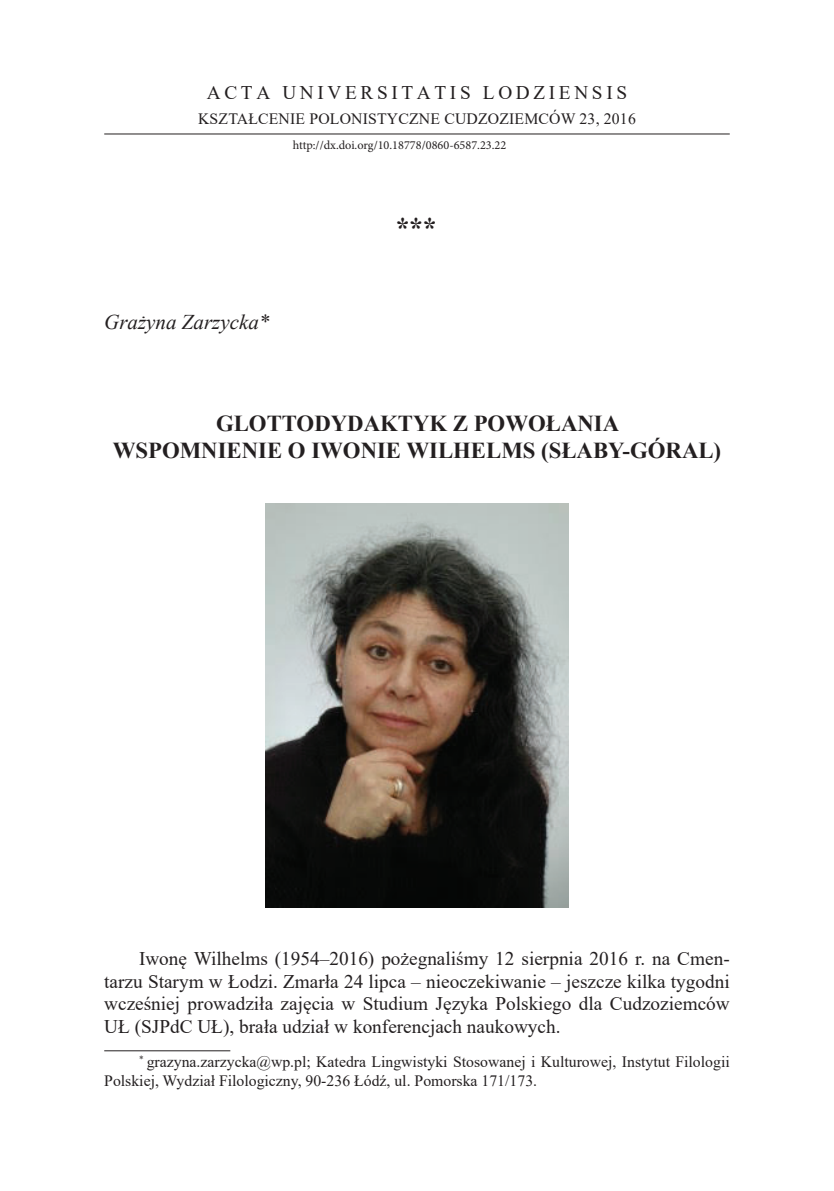
<style>
.page{position:relative;width:834px;height:1191px;background:#fff}
.page>*{position:absolute;margin:0;border:0;box-sizing:border-box;transform-origin:0 0}
.t1{font:700 29.75px "Times New Roman";color:#231f20;scale:.93 1}
.t2{font:700 22.75px/27.3px "Times New Roman";color:#231f20;text-align:center}
.t3{font:italic 21px "Times New Roman";color:#231f20}
.t4{font:19.25px/22.8px "Times New Roman";color:#231f20;text-align:justify}
.t5{font:19.25px "Times New Roman";letter-spacing:.19em;color:#231f20}
.t6{font:15.75px/18.9px "Times New Roman";color:#231f20}
.t7{font:12.25px "Minion Pro";color:#231f20}
</style>
<div class="page">
<hr style="left:104px;top:133px;width:625px;height:1px;background:#231f20">
<hr style="left:104px;top:1050px;width:126px;height:1px;background:#231f20">
<img style="left:265px;top:504px;width:303px;height:404px">
<p class="t5" style="left:207px;top:79px;width:421px">ACTA UNIVERSITATIS LODZIENSIS</p>
<p class="t6" style="left:198px;top:108px;width:439px">KSZTAŁCENIE POLONISTYCZNE CUDZOZIEMCÓW 23, 2016</p>
<p class="t7" style="left:293px;top:137px;width:215px">http://dx.doi.org/10.18778/0860-6587.23.22</p>
<p class="t3" style="left:104px;top:307px;width:167px">Grażyna Zarzycka*</p>
<h1 class="t1" style="left:395px;top:207px;width:46px">***</h1>
<p class="t2" style="left:113px;top:409px;width:610px">GLOTTODYDAKTYK Z POWOŁANIA<br>WSPOMNIENIE O IWONIE WILHELMS (SŁABY-GÓRAL)</p>
<p class="t4" style="left:104px;top:946px;width:627px;text-indent:35px">Iwonę Wilhelms (1954–2016) pożegnaliśmy 12 sierpnia 2016 r. na Cmen&shy;tarzu Starym w Łodzi. Zmarła 24 lipca – nieoczekiwanie – jeszcze kilka tygodni wcześniej prowadziła zajęcia w Studium Języka Polskiego dla Cudzoziemców UŁ (SJPdC UŁ), brała udział w konferencjach naukowych.</p>
<p class="t6" style="left:104px;top:1052px;width:627px;text-indent:35px"><sup>*</sup> grazyna.zarzycka@wp.pl; Katedra Lingwistyki Stosowanej i Kulturowej, Instytut Filologii<br>Polskiej, Wydział Filologiczny, 90-236 Łódź, ul. Pomorska 171/173.</p>
</div>
